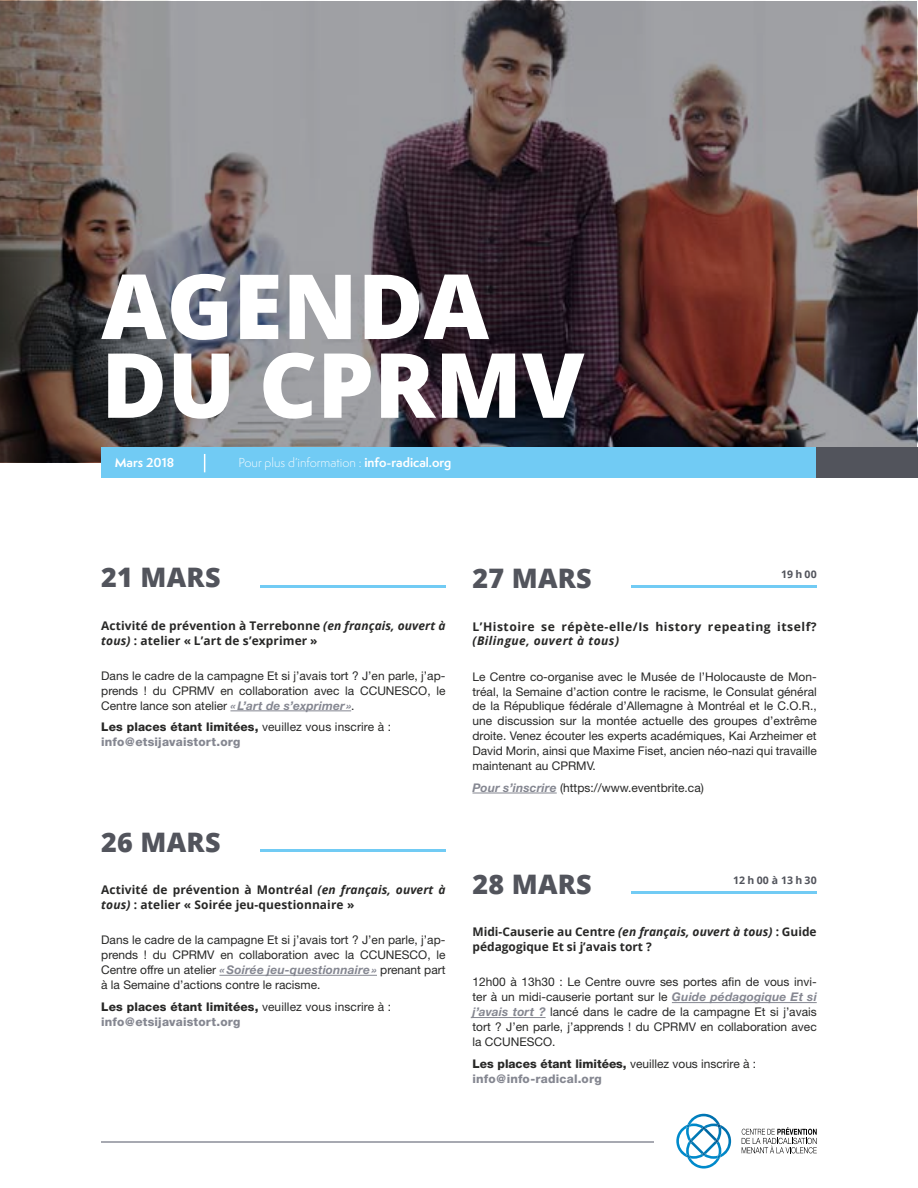
<style>
.page{position:relative;width:918px;height:1188px;background:#fff}
.page>*{position:absolute;margin:0;border:0;box-sizing:border-box;transform-origin:0 0}
.t1{font:800 90px/78.8px "Open Sans";color:#fff}
.t2{font:800 26.85px "Open Sans";letter-spacing:.01em;color:#52545c}
.t3{font:12px/15px "Helvetica Neue";color:#282827;text-align:justify}
.t4{font:700 12px/15px "Open Sans";letter-spacing:.01em;color:#282827}
.t5{font:800 12px/15px "Helvetica Neue";letter-spacing:.01em;color:#282827}
.t6{font:700 12px "Open Sans";letter-spacing:.04em;color:#282827}
.t7{font:300 12px "Semplicita Pro";color:#fff}
.t8{font:italic 700 12px "Open Sans";letter-spacing:.04em;color:#282827}
.t9{font:700 12px "Semplicita Pro";color:#fff}
.t10{font:700 10.5px "Open Sans";letter-spacing:.01em;color:#52545c}
.s1{font-weight:700}
.s2{font-style:italic}
.s3{font-weight:700;font-style:italic;color:#858791}
.s4{font-weight:400}
.s5{color:#858791}
</style>
<div class="page">
<svg style="left:1px;top:1px;width:916px;height:460px;background:#6b5f61"></svg>
<svg style="left:742px;top:1127px;width:75px;height:26px"></svg>
<svg style="left:676px;top:1114px;width:55px;height:55px"></svg>
<hr style="left:101px;top:1141px;width:552px;height:2px;background:#a7a9b1">
<hr style="left:219px;top:975px;width:158px;height:1px;background:#858791">
<hr style="left:672px;top:1002px;width:145px;height:1px;background:#858791">
<hr style="left:472px;top:1017px;width:74px;height:1px;background:#858791">
<hr style="left:230px;top:711px;width:121px;height:1px;background:#858791">
<hr style="left:260px;top:585px;width:186px;height:2px;background:#71cbf4">
<hr style="left:472px;top:793px;width:85px;height:1px;background:#858791">
<hr style="left:632px;top:585px;width:185px;height:3px;background:#71cbf4">
<hr style="left:260px;top:849px;width:186px;height:3px;background:#71cbf4">
<hr style="left:632px;top:891px;width:185px;height:3px;background:#71cbf4">
<div style="left:101px;top:447px;width:734px;height:31px;background:#71cbf4"></div>
<div style="left:817px;top:447px;width:101px;height:31px;background:#52545c"></div>
<svg style="left:204px;top:454px;width:1px;height:18px"></svg>
<h1 class="t1" style="left:101px;top:262px;width:485px">AGENDA<br>DU CPRMV</h1>
<p class="t9" style="left:115px;top:453px;width:61px">Mars 2018</p>
<p class="t7" style="left:238px;top:454px;width:214px">Pour plus d’information : <span class="s1">info-radical.org</span></p>
<h2 class="t2" style="left:101px;top:557px;width:121px">21 MARS</h2>
<p class="t4" style="left:101px;top:618px;width:346px">Activité de prévention à Terrebonne <span class="s2">(en français, ouvert à tous)</span> : atelier « L’art de s’exprimer »</p>
<p class="t3" style="left:101px;top:668px;width:346px">Dans le cadre de la campagne Et si j’avais tort ? J’en parle, j’ap&shy;prends ! du CPRMV en collaboration avec la CCUNESCO, le Centre lance son atelier <span class="s3">«L’art de s’exprimer »</span>.</p>
<p class="t5" style="left:101px;top:720px;width:291px">Les places étant limitées, <span class="s4">veuillez vous inscrire à : </span><span class="s5">info@etsijavaistort.org</span></p>
<h2 class="t2" style="left:101px;top:822px;width:121px">26 MARS</h2>
<p class="t4" style="left:101px;top:882px;width:346px">Activité de prévention à Montréal <span class="s2">(en français, ouvert à tous)</span> : atelier « Soirée jeu-questionnaire »</p>
<p class="t3" style="left:101px;top:932px;width:346px">Dans le cadre de la campagne Et si j’avais tort ? J’en parle, j’ap&shy;prends ! du CPRMV en collaboration avec la CCUNESCO, le Centre offre un atelier <span class="s3">«Soirée jeu-questionnaire»</span> prenant part à la Semaine d’actions contre le racisme.</p>
<p class="t5" style="left:101px;top:999px;width:291px">Les places étant limitées, <span class="s4">veuillez vous inscrire à : </span><span class="s5">info@etsijavaistort.org</span></p>
<h2 class="t2" style="left:472px;top:558px;width:121px">27 MARS</h2>
<p class="t10" style="left:781px;top:566px;width:37px">19 h 00</p>
<p class="t6" style="left:472px;top:618px;width:346px">L’Histoire se répète-elle/Is history repeating itself?</p>
<p class="t8" style="left:472px;top:633px;width:148px">(Bilingue, ouvert à tous)</p>
<p class="t3" style="left:472px;top:669px;width:346px">Le Centre co-organise avec le Musée de l’Holocauste de Mon&shy;tréal, la Semaine d’action contre le racisme, le Consulat général de la République fédérale d’Allemagne à Montréal et le C.O.R., une discussion sur la montée actuelle des groupes d’extrême droite. Venez écouter les experts académiques, Kai Arzheimer et David Morin, ainsi que Maxime Fiset, ancien néo-nazi qui travaille maintenant au CPRMV.</p>
<p class="t3" style="left:472px;top:780px;width:233px"><span class="s3">Pour s’inscrire</span> (https://www.eventbrite.ca)</p>
<h2 class="t2" style="left:472px;top:864px;width:121px">28 MARS</h2>
<p class="t10" style="left:733px;top:872px;width:85px">12 h 00 à 13 h 30</p>
<p class="t4" style="left:472px;top:924px;width:346px">Midi-Causerie au Centre <span class="s2">(en français, ouvert à tous)</span> : Guide pédagogique Et si j’avais tort ?</p>
<p class="t3" style="left:472px;top:975px;width:346px">12h00 à 13h30 : Le Centre ouvre ses portes afin de vous invi&shy;ter à un midi-causerie portant sur le <span class="s3">Guide pédagogique Et si j’avais tort ?</span> lancé dans le cadre de la campagne Et si j’avais tort ? J’en parle, j’apprends ! du CPRMV en collaboration avec la CCUNESCO.</p>
<p class="t5" style="left:472px;top:1056px;width:285px">Les places étant limitées, <span class="s4">veuillez vous inscrire à : </span><span class="s5">info@info-radical.org</span></p>
</div>
